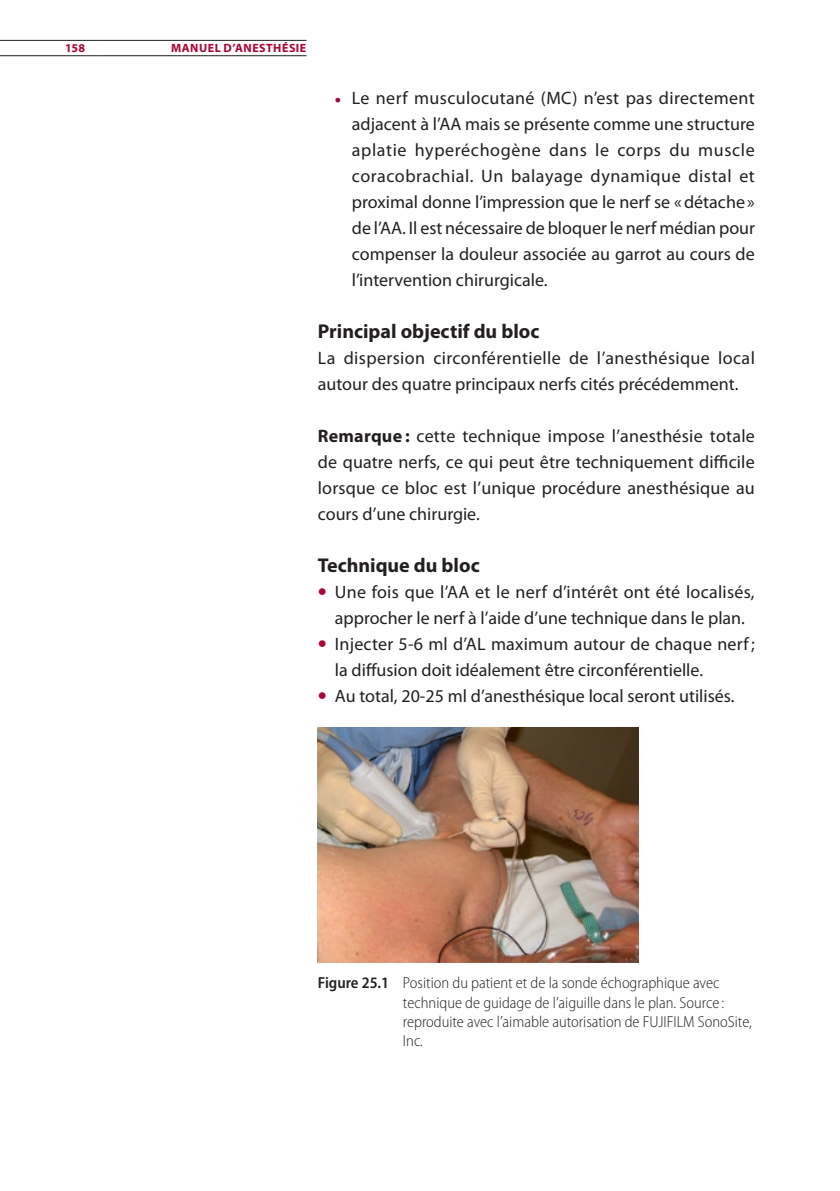
<style>
.page{position:relative;width:840px;height:1191px;background:#fff}
.page>*{position:absolute;margin:0;border:0;box-sizing:border-box;transform-origin:0 0}
.t1{font:700 20px "Myriad Pro";color:#231f20}
.t2{font:18px/26px "Myriad Pro";color:#231f20;text-align:justify}
.t3{font:300 semi-condensed 16px/19.2px "Myriad Pro";color:#231f20}
.t4{font:700 12px "Myriad Pro";letter-spacing:.04em;color:#ab0333}
.s1{font-size:22.4px;color:#ab0333}
.s2{font-weight:700}
.s3{font-size:32px;color:#ab0333}
.s4{font-weight:600}
</style>
<div class="page">
<hr style="left:0;top:40px;width:102px;height:1px;background:#231f20">
<hr style="left:0;top:55px;width:102px;height:1px;background:#231f20">
<hr style="left:102px;top:40px;width:204px;height:1px;background:#231f20">
<hr style="left:102px;top:55px;width:204px;height:1px;background:#231f20">
<img style="left:317px;top:727px;width:321px;height:235px">
<p class="t4" style="left:65px;top:40px;width:21px">158</p>
<p class="t4" style="left:171px;top:40px;width:136px">MANUEL D’ANESTHÉSIE</p>
<p class="t2" style="left:351px;top:85px;width:404px;text-indent:-17px"><span class="s1">•</span> Le nerf musculocutané (MC) n’est pas directement adjacent à l’AA mais se présente comme une structure aplatie hyperéchogène dans le corps du muscle coracobrachial. Un balayage dynamique distal et proximal donne l’impression que le nerf se «détache» de l’AA. Il est nécessaire de bloquer le nerf médian pour compenser la douleur associée au garrot au cours de l’intervention chirurgicale.</p>
<p class="t1" style="left:317px;top:318px;width:223px">Principal objectif du bloc</p>
<p class="t2" style="left:317px;top:345px;width:438px">La dispersion circonférentielle de l’anesthésique local autour des quatre principaux nerfs cités précédemment.</p>
<p class="t2" style="left:317px;top:423px;width:438px"><span class="s2">Remarque :</span> cette technique impose l’anesthésie totale de quatre nerfs, ce qui peut être techniquement difficile lorsque ce bloc est l’unique procédure anesthésique au cours d’une chirurgie.</p>
<p class="t1" style="left:317px;top:552px;width:163px">Technique du bloc</p>
<p class="t2" style="left:317px;top:579px;width:438px;text-align:center"><span class="s3">•</span> Une fois que l’AA et le nerf d’intérêt ont été localisés, approcher le nerf à l’aide d’une technique dans le plan.</p>
<p class="t2" style="left:334px;top:631px;width:421px;text-indent:-17px"><span class="s3">•</span> Injecter 5-6 ml d’AL maximum autour de chaque nerf; la diffusion doit idéalement être circonférentielle.</p>
<p class="t2" style="left:317px;top:683px;width:418px"><span class="s3">•</span> Au total, 20-25 ml d’anesthésique local seront utilisés.</p>
<p class="t3" style="left:403px;top:973px;width:350px;text-indent:-85px"><span class="s4">Figure 25.1</span> Position du patient et de la sonde échographique avec technique de guidage de l’aiguille dans le plan. Source : reproduite avec l’aimable autorisation de FUJIFILM SonoSite, Inc.</p>
</div>
